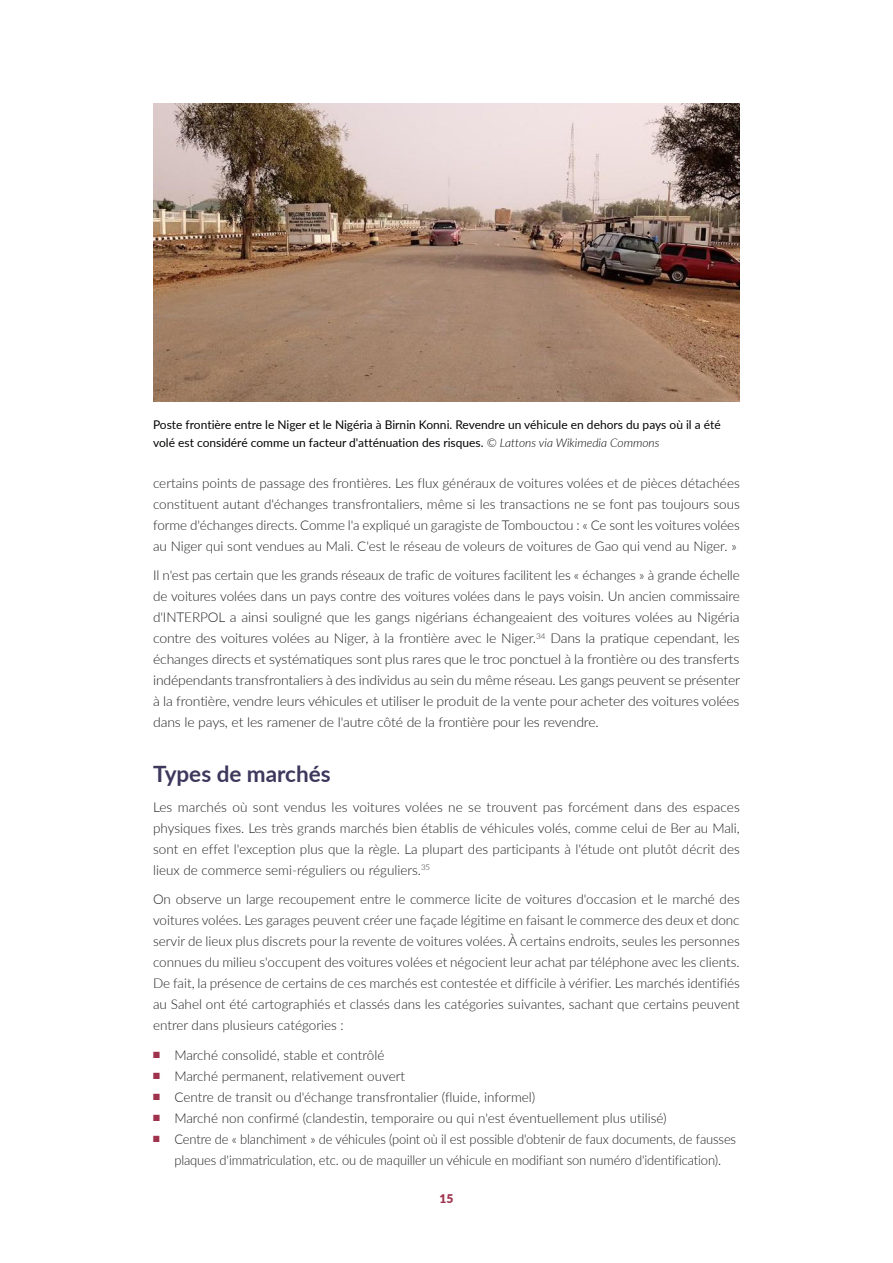
<style>
.page{position:relative;width:893px;height:1263px;background:#fff}
.page>*{position:absolute;margin:0;border:0;box-sizing:border-box;transform-origin:0 0}
.B-Head{font:700 22.5px "Lato";color:#3e385d}
.body_1{font:300 13.5px/21px "Lato";letter-spacing:-.005em;color:#231f20;text-align:justify}
.body_1-2{font:300 13.5px/21px "Lato";letter-spacing:-.005em;color:#231f20;text-align:center;scale:.96 1}
.Caption{font:12px/18px "Lato";color:#040503}
.folio{font:900 12px "Lato";color:#9f324d}
.s1{font-weight:300;font-style:italic}
.s2{color:#9f324d}
</style>
<div class="page">
<img style="left:153px;top:103px;width:587px;height:298px">
<p class="Caption" style="left:153px;top:415px;width:569px">Poste frontière entre le Niger et le Nigéria à Birnin Konni. Revendre un véhicule en dehors du pays où il a été volé est considéré comme un facteur d'atténuation des risques. <span class="s1">© Lattons via Wikimedia Commons</span></p>
<p class="body_1" style="left:153px;top:472px;width:588px">certains points de passage des frontières. Les flux généraux de voitures volées et de pièces détachées constituent autant d'échanges transfrontaliers, même si les transactions ne se font pas toujours sous forme d'échanges directs. Comme l'a expliqué un garagiste de Tombouctou : « Ce sont les voitures volées au Niger qui sont vendues au Mali. C'est le réseau de voleurs de voitures de Gao qui vend au Niger. »</p>
<p class="body_1" style="left:153px;top:564px;width:589px">Il n'est pas certain que les grands réseaux de trafic de voitures facilitent les « échanges » à grande échelle de voitures volées dans un pays contre des voitures volées dans le pays voisin. Un ancien commissaire d'INTERPOL a ainsi souligné que les gangs nigérians échangeaient des voitures volées au Nigéria contre des voitures volées au Niger, à la frontière avec le Niger.<sup>34</sup> Dans la pratique cependant, les échanges directs et systématiques sont plus rares que le troc ponctuel à la frontière ou des transferts indépendants transfrontaliers à des individus au sein du même réseau. Les gangs peuvent se présenter à la frontière, vendre leurs véhicules et utiliser le produit de la vente pour acheter des voitures volées dans le pays, et les ramener de l'autre côté de la frontière pour les revendre.</p>
<p class="B-Head" style="left:153px;top:757px;width:179px">Types de marchés</p>
<p class="body_1" style="left:153px;top:796px;width:588px">Les marchés où sont vendus les voitures volées ne se trouvent pas forcément dans des espaces physiques fixes. Les très grands marchés bien établis de véhicules volés, comme celui de Ber au Mali, sont en effet l'exception plus que la règle. La plupart des participants à l'étude ont plutôt décrit des lieux de commerce semi-réguliers ou réguliers.<sup>35</sup></p>
<p class="body_1" style="left:153px;top:888px;width:588px">On observe un large recoupement entre le commerce licite de voitures d'occasion et le marché des voitures volées. Les garages peuvent créer une façade légitime en faisant le commerce des deux et donc servir de lieux plus discrets pour la revente de voitures volées. À certains endroits, seules les personnes connues du milieu s'occupent des voitures volées et négocient leur achat par téléphone avec les clients.<br>De fait, la présence de certains de ces marchés est contestée et difficile à vérifier. Les marchés identifiés au Sahel ont été cartographiés et classés dans les catégories suivantes, sachant que certains peuvent entrer dans plusieurs catégories :</p>
<p class="body_1" style="left:153px;top:1044px;width:233px"><span class="s2">■</span> Marché consolidé, stable et contrôlé</p>
<p class="body_1" style="left:153px;top:1065px;width:254px"><span class="s2">■</span> Marché permanent, relativement ouvert</p>
<p class="body_1" style="left:153px;top:1086px;width:384px"><span class="s2">■</span> Centre de transit ou d'échange transfrontalier (fluide, informel)</p>
<p class="body_1" style="left:153px;top:1107px;width:515px"><span class="s2">■</span> Marché non confirmé (clandestin, temporaire ou qui n'est éventuellement plus utilisé)</p>
<p class="body_1-2" style="left:153px;top:1128px;width:609px"><span class="s2">■</span> Centre de « blanchiment » de véhicules (point où il est possible d'obtenir de faux documents, de fausses plaques d'immatriculation, etc. ou de maquiller un véhicule en modifiant son numéro d'identification).</p>
<p class="folio" style="left:439px;top:1189px;width:15px">15</p>
</div>
